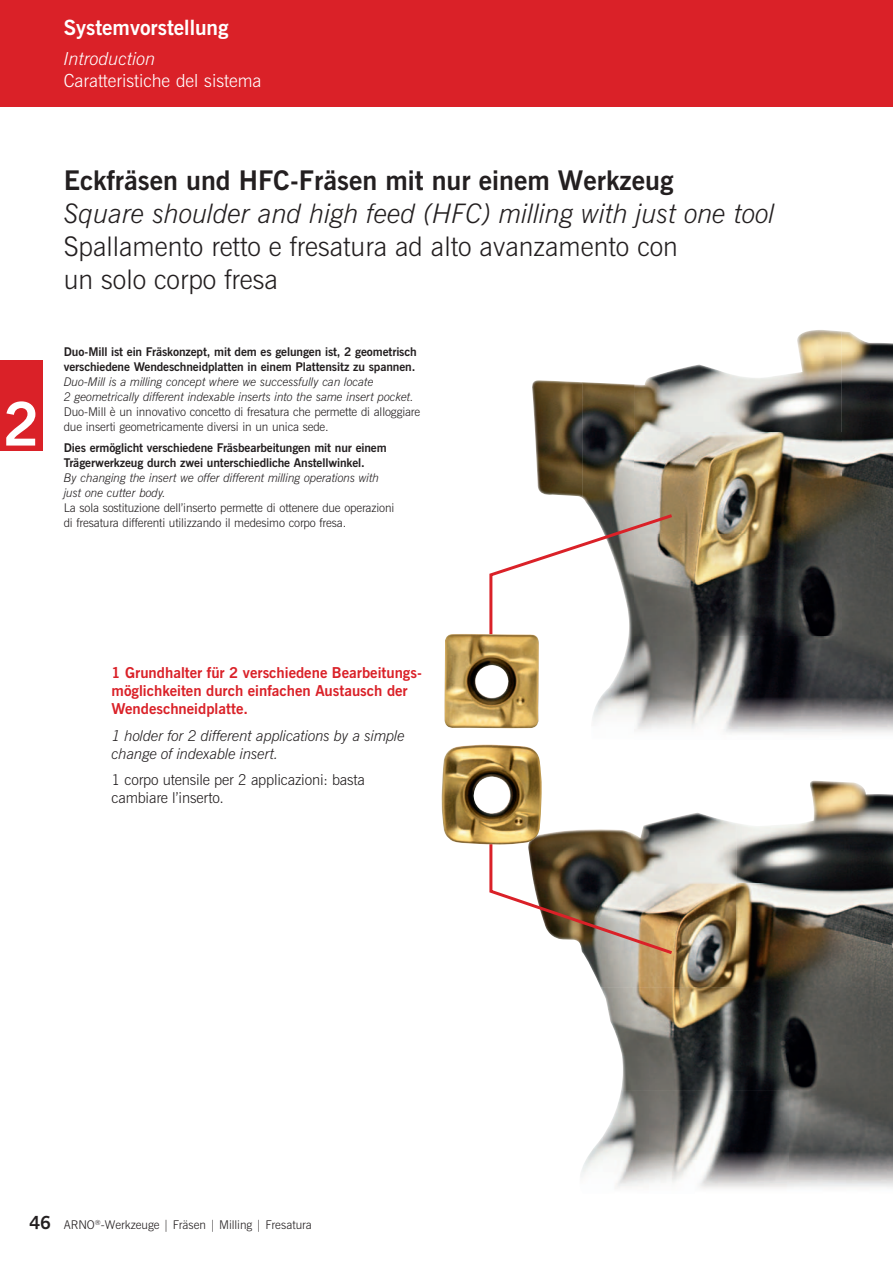
<style>
.page{position:relative;width:893px;height:1263px;background:#fff}
.page>*{position:absolute;margin:0;border:0;box-sizing:border-box;transform-origin:0 0}
.t1{font:700 60px "News Gothic";color:#fff}
.t2{font:300 27px/33px "News Gothic L";color:#231f20}
.t3{font:italic 300 27px "News Gothic";color:#231f20}
.t4{font:700 27px "News Gothic";color:#231f20}
.t5{font:700 21px "News Gothic";color:#fff}
.t6{font:300 18px "News Gothic L";color:#fff}
.t7{font:italic 300 18px "News Gothic";color:#fff}
.t8{font:700 15px/18px "News Gothic";color:#da2128}
.t9{font:italic 300 15px/18px "News Gothic";letter-spacing:-.01em;color:#231f20}
.t10{font:300 15px/18px "News Gothic L";letter-spacing:-.01em;color:#231f20}
.t11{font:300 12px/15px "News Gothic L";letter-spacing:-.01em;color:#231f20}
.t12{font:700 12px/15px "News Gothic";letter-spacing:-.01em;color:#231f20}
.t13{font:italic 300 12px/15px "News Gothic";letter-spacing:-.01em;color:#231f20}
.s1{font-family:"News Gothic";font-weight:700;font-size:18px}
</style>
<div class="page">
<div style="left:0;top:360px;width:43px;height:90px;background:#da2128"></div>
<div style="left:0;top:0;width:893px;height:106px;background:#da2128"></div>
<img style="left:675px;top:813px;width:62px;height:71px">
<img style="left:737px;top:781px;width:156px;height:103px">
<img style="left:585px;top:884px;width:308px;height:103px">
<img style="left:601px;top:987px;width:188px;height:104px">
<img style="left:789px;top:987px;width:104px;height:200px">
<img style="left:581px;top:1091px;width:208px;height:98px">
<img style="left:532px;top:380px;width:50px;height:118px">
<img style="left:634px;top:330px;width:259px;height:404px">
<img style="left:582px;top:382px;width:52px;height:340px">
<svg style="left:489px;top:512px;width:186px;height:136px"></svg>
<svg style="left:489px;top:817px;width:186px;height:139px"></svg>
<img style="left:445px;top:634px;width:94px;height:95px">
<img style="left:442px;top:744px;width:100px;height:101px">
<h3 class="t5" style="left:64px;top:13px;width:166px">Systemvorstellung</h3>
<h3 class="t7" style="left:64px;top:47px;width:93px">Introduction</h3>
<h3 class="t6" style="left:64px;top:69px;width:199px">Caratteristiche del sistema</h3>
<h1 class="t1" style="left:3px;top:384px;width:38px">2</h1>
<h2 class="t4" style="left:64px;top:162px;width:611px">Eckfräsen und HFC-Fräsen mit nur einem Werkzeug</h2>
<h2 class="t3" style="left:64px;top:196px;width:712px">Square shoulder and high feed (HFC) milling with just one tool</h2>
<h2 class="t2" style="left:64px;top:230px;width:616px">Spallamento retto e fresatura ad alto avanzamento con un solo corpo fresa</h2>
<p class="t12" style="left:64px;top:345px;width:355px">Duo-Mill ist ein Fräskonzept, mit dem es gelungen ist, 2 geometrisch verschiedene Wendeschneidplatten in einem Plattensitz zu spannen.</p>
<p class="t13" style="left:64px;top:375px;width:352px">Duo-Mill is a milling concept where we successfully can locate<br>2 geometrically different indexable inserts into the same insert pocket.</p>
<p class="t11" style="left:64px;top:405px;width:358px">Duo-Mill è un innovativo concetto di fresatura che permette di alloggiare due inserti geometricamente diversi in un unica sede.</p>
<p class="t12" style="left:64px;top:440px;width:324px">Dies ermöglicht verschiedene Fräsbearbeitungen mit nur einem<br>Trägerwerkzeug durch zwei unterschiedliche Anstellwinkel.</p>
<p class="t13" style="left:64px;top:470px;width:317px">By changing the insert we offer different milling operations with just one cutter body.</p>
<p class="t11" style="left:64px;top:500px;width:332px">La sola sostituzione dell’inserto permette di ottenere due operazioni di fresatura differenti utilizzando il medesimo corpo fresa.</p>
<p class="t8" style="left:112px;top:664px;width:312px">1 Grundhalter für 2 verschiedene Bearbeitungs&shy;möglichkeiten durch einfachen Austausch der<br>Wendeschneidplatte.</p>
<p class="t9" style="left:112px;top:726px;width:295px">1 holder for 2 different applications by a simple change of indexable insert.</p>
<p class="t10" style="left:112px;top:771px;width:255px">1 corpo utensile per 2 applicazioni: basta cambiare l’inserto.</p>
<p class="t11" style="left:29px;top:1217px;width:284px"><span class="s1">46</span> ARNO<sup>®</sup>-Werkzeuge | Fräsen | Milling | Fresatura</p>
</div>
